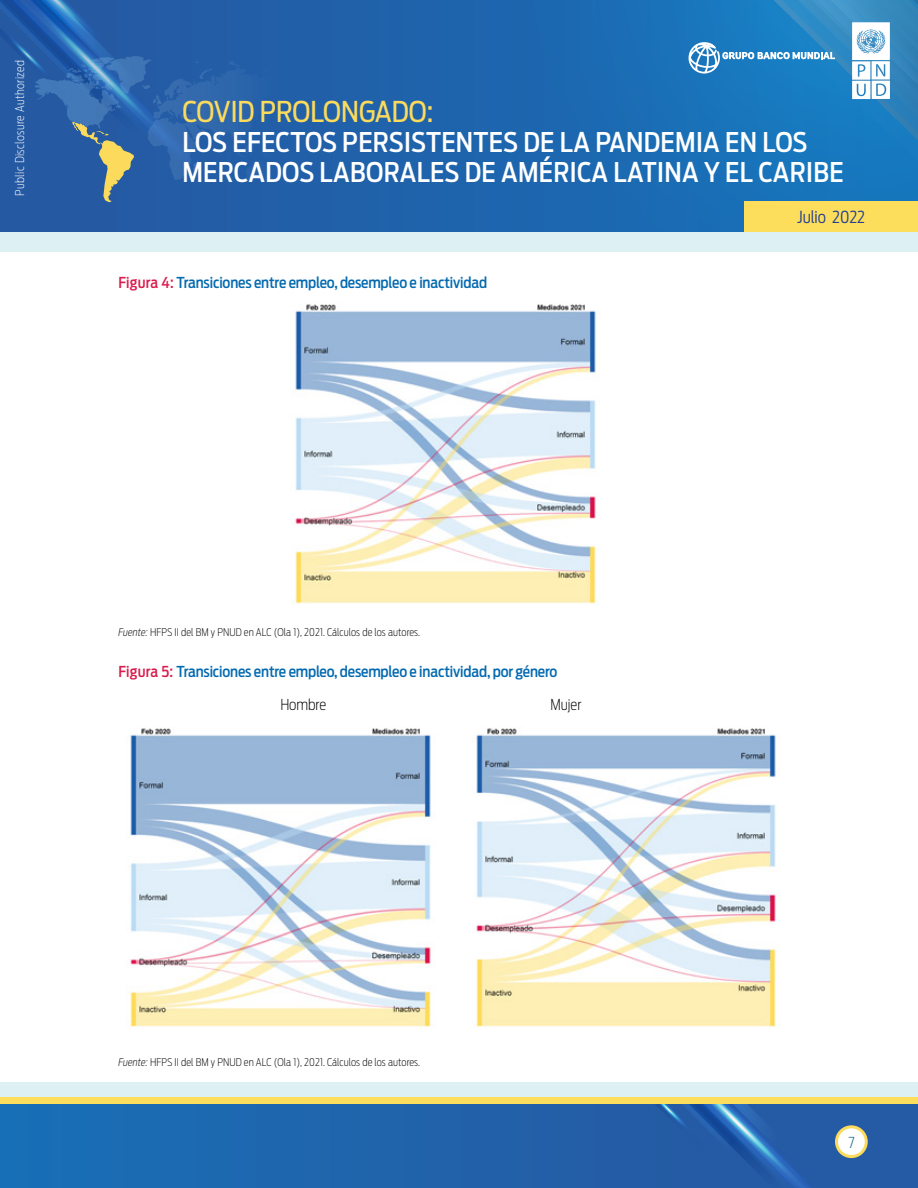
<style>
.page{position:relative;width:918px;height:1188px;background:#fff}
.page>*{position:absolute;margin:0;border:0;box-sizing:border-box;transform-origin:0 0}
.t1{font:28.5px "Antenna Cond";color:#fcdb5c}
.t2{font:500 27px/30px "Antenna Cond";letter-spacing:.01em;color:#fff}
.t3{font:300 16.5px "Antenna Cond";color:#25408f}
.t4{font:500 15px "Antenna Cond";letter-spacing:-.01em;color:#046ab0}
.t5{font:200 15px "Antenna Cond";color:#000}
.t6{font:200 15px "Antenna Cond";color:#005a7c}
.t7{font:200 12px "Antenna Cond";letter-spacing:.03em;color:#fff}
.t8{font:200 10.5px "Antenna Cond";letter-spacing:.01em;color:#000}
.s1{color:#da1c4d}
.s2{font-style:italic}
</style>
<div class="page">
<div style="left:0;top:1104px;width:918px;height:84px;background:linear-gradient(to bottom,#1e66ae,#1e66ae)"></div>
<div style="left:0;top:0;width:918px;height:233px;background:#2062ab"></div>
<svg style="left:0;top:202px;width:286px;height:31px"></svg>
<svg style="left:507px;top:0;width:237px;height:233px"></svg>
<svg style="left:0;top:0;width:254px;height:202px"></svg>
<div style="left:683px;top:0;width:235px;height:202px;background:#1a72b9"></div>
<div style="left:744px;top:201px;width:174px;height:32px;background:#fcde5c"></div>
<svg style="left:520px;top:1104px;width:350px;height:84px;background:#2c63a8"></svg>
<div style="left:0;top:1097px;width:918px;height:7px;background:#fcde5c"></div>
<svg style="left:689px;top:0;width:229px;height:199px;background:#2d84c2"></svg>
<div style="left:0;top:233px;width:918px;height:864px;background:#ddf1f5"></div>
<div style="left:0;top:253px;width:918px;height:829px;background:#fff"></div>
<img style="left:295px;top:304px;width:305px;height:300px">
<img style="left:130px;top:728px;width:305px;height:299px">
<img style="left:476px;top:728px;width:305px;height:299px">
<p class="t7" style="left:13px;top:196px;width:137px;rotate:-90deg">Public Disclosure Authorized</p>
<h1 class="t1" style="left:182px;top:95px;width:253px">COVID PROLONGADO:</h1>
<h2 class="t2" style="left:182px;top:127px;width:663px">LOS EFECTOS PERSISTENTES DE LA PANDEMIA EN LOS<br>MERCADOS LABORALES DE AMÉRICA LATINA Y EL CARIBE</h2>
<h3 class="t3" style="left:797px;top:207px;width:70px">Julio 2022</h3>
<h3 class="t4" style="left:118px;top:274px;width:370px"><span class="s1">Figura 4:</span> Transiciones entre empleo, desempleo e inactividad</h3>
<p class="t8" style="left:118px;top:626px;width:303px"><span class="s2">Fuente:</span> HFPS II del BM y PNUD en ALC (Ola 1), 2021. Cálculos de los autores.</p>
<h3 class="t4" style="left:118px;top:662px;width:440px"><span class="s1">Figura 5:</span> Transiciones entre empleo, desempleo e inactividad, por género</h3>
<h3 class="t5" style="left:280px;top:695px;width:47px">Hombre</h3>
<h3 class="t5" style="left:550px;top:695px;width:33px">Mujer</h3>
<p class="t8" style="left:118px;top:1056px;width:303px"><span class="s2">Fuente:</span> HFPS II del BM y PNUD en ALC (Ola 1), 2021. Cálculos de los autores.</p>
<h3 class="t6" style="left:848px;top:1134px;width:7px">7</h3>
</div>
